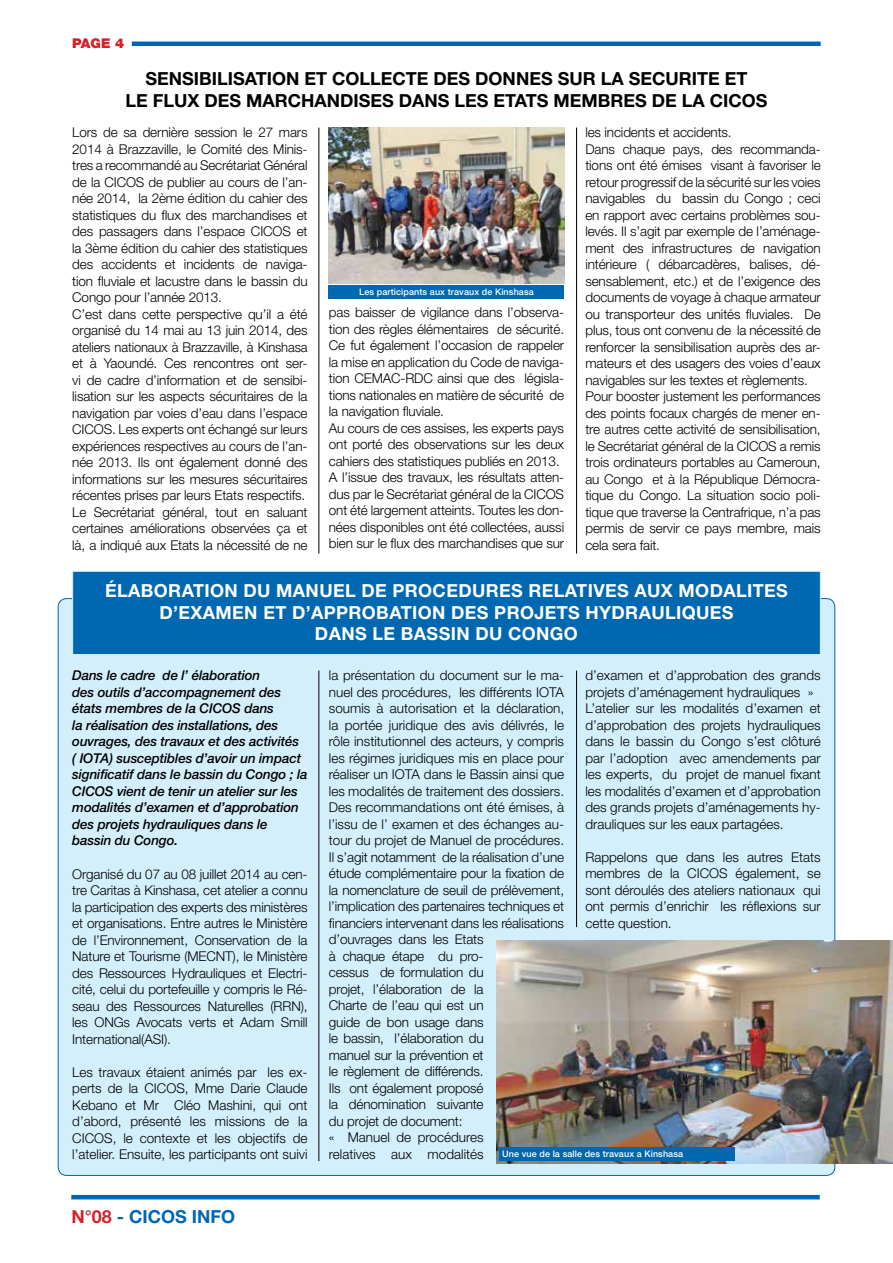
<style>
.page{position:relative;width:893px;height:1263px;background:#fff}
.page>*{position:absolute;margin:0;border:0;box-sizing:border-box;transform-origin:0 0}
.t1{font:700 18px "Helvetica Neue LT Std";letter-spacing:.02em;color:#fff}
.t2{font:700 18px "Helvetica Neue LT Std";color:#000}
.t3{font:700 18px "Helvetica Neue LT Std";color:#0066b3}
.t4{font:300 13.5px/16.5px "Helvetica Neue LT Std";letter-spacing:-.01em;color:#000}
.t5{font:italic 500 13.5px/16.5px "Helvetica Neue LT Std";letter-spacing:-.01em;color:#000}
.t6{font:900 13.5px "Helvetica Neue LT Std";color:#d2232a}
.t7{font:500 9px "Helvetica Neue LT Std";letter-spacing:.01em;color:#fff}
.s1{color:#d2232a}
.s2{color:#0067b1}
</style>
<div class="page">
<div style="left:58px;top:599px;width:777px;height:576px;background:#d4effc;border-radius:9px"></div>
<img style="left:329px;top:128px;width:235px;height:155px">
<img style="left:496px;top:941px;width:397px;height:223px">
<hr style="left:132px;top:42px;width:689px;height:4px;background:#0066b3">
<div style="left:72px;top:571px;width:749px;height:84px;background:#0067b1;border:1px solid #d4effc"></div>
<div style="left:329px;top:285px;width:235px;height:14px;background:#0067b1"></div>
<div style="left:500px;top:1147px;width:235px;height:14px;background:#0067b1"></div>
<hr style="left:71px;top:1195px;width:749px;height:4px;background:#0066b3">
<hr style="left:318px;top:128px;width:1px;height:426px;background:#000">
<hr style="left:318px;top:671px;width:1px;height:490px;background:#000">
<hr style="left:576px;top:128px;width:1px;height:426px;background:#000">
<hr style="left:576px;top:671px;width:1px;height:256px;background:#000">
<p class="t6" style="left:72px;top:35px;width:53px">PAGE 4</p>
<h1 class="t2" style="left:146px;top:68px;width:226px">SENSIBILISATION ET COLLE</h1>
<h1 class="t2" style="left:393px;top:68px;width:344px">CTE DES DONNES SUR LA SECURITE ET</h1>
<h1 class="t2" style="left:125px;top:89px;width:135px">LE FLUX DES MAR</h1>
<h1 class="t2" style="left:288px;top:89px;width:218px">CHANDISES DANS LES ETAT</h1>
<h1 class="t2" style="left:537px;top:89px;width:32px">S MEM</h1>
<h1 class="t2" style="left:598px;top:89px;width:171px">BRES DE LA CICOS</h1>
<p class="t4" style="left:72px;top:124px;width:237px">Lors de sa dernière session le 27 mars 2014 à Brazzaville, le Comité des Minis&shy;tres a recommandé au Secrétariat Général de la CICOS de publier au cours de l’an&shy;née 2014, la 2ème édition du cahier des statistiques du flux des marchandises et des passagers dans l’espace CICOS et la 3ème édition du cahier des statistiques des accidents et incidents de naviga&shy;tion fluviale et lacustre dans le bassin du Congo pour l’année 2013.<br>C’est dans cette perspective qu’il a été organisé du 14 mai au 13 juin 2014, des ateliers nationaux à Brazzaville, à Kinshasa et à Yaoundé. Ces rencontres ont ser&shy;vi de cadre d’information et de sensibi&shy;lisation sur les aspects sécuritaires de la navigation par voies d’eau dans l’espace CICOS. Les experts ont échangé sur leurs expériences respectives au cours de l’an&shy;née 2013. Ils ont également donné des informations sur les mesures sécuritaires récentes prises par leurs Etats respectifs.<br>Le Secrétariat général, tout en saluant certaines améliorations observées ça et là, a indiqué aux Etats la nécessité de ne</p>
<p class="t7" style="left:359px;top:287px;width:176px">Les participants aux travaux de Kinshasa</p>
<p class="t4" style="left:329px;top:304px;width:237px">pas baisser de vigilance dans l’observa&shy;tion des règles élémentaires de sécurité.<br>Ce fut également l’occasion de rappeler la mise en application du Code de naviga&shy;tion CEMAC-RDC ainsi que des législa&shy;tions nationales en matière de sécurité de la navigation fluviale.<br>Au cours de ces assises, les experts pays ont porté des observations sur les deux cahiers des statistiques publiés en 2013.<br>A l’issue des travaux, les résultats atten&shy;dus par le Secrétariat général de la CICOS ont été largement atteints. Toutes les don&shy;nées disponibles ont été collectées, aussi bien sur le flux des marchandises que sur</p>
<p class="t4" style="left:585px;top:124px;width:237px">les incidents et accidents.<br>Dans chaque pays, des recommanda&shy;tions ont été émises visant à favoriser le retour progressif de la sécurité sur les voies navigables du bassin du Congo ; ceci en rapport avec certains problèmes sou&shy;levés. Il s’agit par exemple de l’aménage&shy;ment des infrastructures de navigation intérieure ( débarcadères, balises, dé&shy;sensablement, etc.) et de l’exigence des documents de voyage à chaque armateur ou transporteur des unités fluviales. De plus, tous ont convenu de la nécessité de renforcer la sensibilisation auprès des ar&shy;mateurs et des usagers des voies d’eaux navigables sur les textes et règlements.<br>Pour booster justement les performances des points focaux chargés de mener en&shy;tre autres cette activité de sensibilisation, le Secrétariat général de la CICOS a remis trois ordinateurs portables au Cameroun, au Congo et à la République Démocra&shy;tique du Congo. La situation socio poli&shy;tique que traverse la Centrafrique, n’a pas permis de servir ce pays membre, mais cela sera fait.</p>
<h1 class="t1" style="left:105px;top:580px;width:76px">ÉLABORAT</h1>
<h1 class="t1" style="left:204px;top:580px;width:128px">ION DU MANUEL</h1>
<h1 class="t1" style="left:361px;top:580px;width:99px">DE PROCEDURE</h1>
<h1 class="t1" style="left:511px;top:580px;width:30px">S RELAT</h1>
<h1 class="t1" style="left:588px;top:580px;width:135px">IVES AUX MODAL</h1>
<h1 class="t1" style="left:747px;top:580px;width:42px">ITES</h1>
<h1 class="t1" style="left:159px;top:601px;width:58px">D’EXAME</h1>
<h1 class="t1" style="left:244px;top:601px;width:381px">N ET D’APPROBATION DES PROJETS HYDRAUL</h1>
<h1 class="t1" style="left:676px;top:601px;width:59px">IQUES</h1>
<h1 class="t1" style="left:315px;top:623px;width:264px">DANS LE BASSIN DU CONGO</h1>
<p class="t5" style="left:72px;top:667px;width:237px">Dans le cadre de l’ élaboration<br>des outils d’accompagnement des états membres de la CICOS dans<br>la réalisation des installations, des ouvrages, des travaux et des activités<br>( IOTA) susceptibles d’avoir un impact significatif dans le bassin du Congo ; la CICOS vient de tenir un atelier sur les modalités d’examen et d’approbation des projets hydrauliques dans le bassin du Congo.</p>
<p class="t4" style="left:72px;top:865px;width:237px;text-align:justify">Organisé du 07 au 08 juillet 2014 au cen&shy;tre Caritas à Kinshasa, cet atelier a connu la participation des experts des ministères et organisations. Entre autres le Ministère de l’Environnement, Conservation de la Nature et Tourisme (MECNT), le Ministère des Ressources Hydrauliques et Electri&shy;cité, celui du portefeuille y compris le Ré&shy;seau des Ressources Naturelles (RRN), les ONGs Avocats verts et Adam Smill International(ASI).</p>
<p class="t4" style="left:72px;top:1063px;width:237px;text-align:justify">Les travaux étaient animés par les ex&shy;perts de la CICOS, Mme Darie Claude Kebano et Mr Cléo Mashini, qui ont d’abord, présenté les missions de la CICOS, le contexte et les objectifs de l’atelier. Ensuite, les participants ont suivi</p>
<h1 class="t3" style="left:71px;top:1205px;width:71px"><span class="s1">N°08</span> <span class="s2">-</span> CICOS</h1>
<h1 class="t3" style="left:192px;top:1205px;width:12px">INFO</h1>
<p class="t4" style="left:329px;top:667px;width:237px">la présentation du document sur le ma&shy;nuel des procédures, les différents IOTA soumis à autorisation et la déclaration, la portée juridique des avis délivrés, le rôle institutionnel des acteurs, y compris les régimes juridiques mis en place pour réaliser un IOTA dans le Bassin ainsi que les modalités de traitement des dossiers.<br>Des recommandations ont été émises, à l’issu de l’ examen et des échanges au&shy;tour du projet de Manuel de procédures.<br>Il s’agit notamment de la réalisation d’une étude complémentaire pour la fixation de la nomenclature de seuil de prélèvement, l’implication des partenaires techniques et financiers intervenant dans les réalisations d’ouvrages dans les Etats<br>à chaque étape du pro-<br>cessus de formulation du<br>projet, l’élaboration de la<br>Charte de l’eau qui est un<br>guide de bon usage dans<br>le bassin, l’élaboration du<br>manuel sur la prévention et<br>le règlement de différends.<br>Ils ont également proposé<br>la dénomination suivante<br>du projet de document:<br>« Manuel de procédures<br>relatives aux modalités</p>
<p class="t4" style="left:585px;top:667px;width:237px">d’examen et d’approbation des grands projets d’aménagement hydrauliques » L’atelier sur les modalités d’examen et d’approbation des projets hydrauliques dans le bassin du Congo s’est clôturé par l’adoption avec amendements par les experts, du projet de manuel fixant les modalités d’examen et d’approbation des grands projets d’aménagements hy&shy;drauliques sur les eaux partagées.</p>
<p class="t4" style="left:585px;top:848px;width:237px;text-align:justify">Rappelons que dans les autres Etats membres de la CICOS également, se sont déroulés des ateliers nationaux qui ont permis d’enrichir les réflexions sur cette question.</p>
<p class="t7" style="left:502px;top:1148px;width:182px">Une vue de la salle des travaux a Kinshasa</p>
</div>
